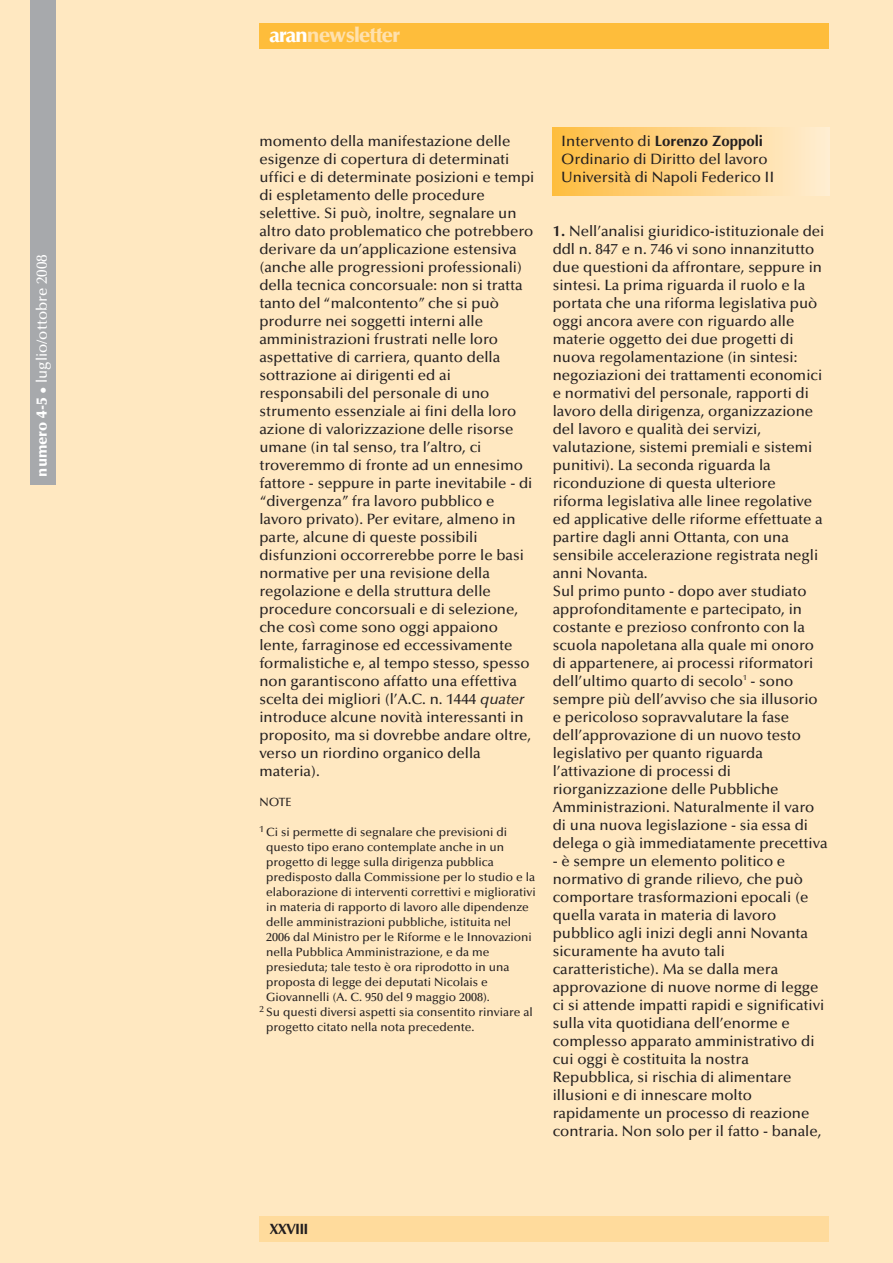
<style>
.page{position:relative;width:893px;height:1263px;background:#ffe8c1}
.page>*{position:absolute;margin:0;border:0;box-sizing:border-box;transform-origin:0 0}
.t1{font:900 21px "Optima";letter-spacing:-.05em;color:#ffe1ae}
.t2{font:500 15px/18px "Optima";color:#231f20}
.t3{font:500 15px "Optima";color:#fff}
.t4{font:700 15px "Optima";letter-spacing:-.055em;color:#231f20}
.t5{font:500 12px "Optima";color:#231f20}
.s1{font-weight:900}
.s2{color:#fff}
.s3{font-style:italic}
.s4{font-weight:700}
</style>
<div class="page">
<div style="left:30px;top:0;width:25px;height:485px;background:#a7a9ac"></div>
<div style="left:259px;top:1216px;width:570px;height:26px;background:#ffdb9c"></div>
<div style="left:259px;top:23px;width:570px;height:26px;background:#febd3b"></div>
<div style="left:553px;top:128px;width:276px;height:68px;background:linear-gradient(to right,#febd42,#ffedd2)"></div>
<p class="t3" style="left:35px;top:477px;width:224px;rotate:-90deg"><span class="s1">numero 4-5</span> • luglio/ottobre 2008</p>
<h1 class="t1" style="left:269px;top:26px;width:132px"><span class="s2">aran</span>newsletter</h1>
<p class="t2" style="left:259px;top:133px;width:277px">momento della manifestazione delle esigenze di copertura di determinati uffici e di determinate posizioni e tempi di espletamento delle procedure selettive. Si può, inoltre, segnalare un altro dato problematico che potrebbero derivare da un’applicazione estensiva (anche alle progressioni professionali) della tecnica concorsuale: non si tratta tanto del “malcontento” che si può produrre nei soggetti interni alle amministrazioni frustrati nelle loro aspettative di carriera, quanto della sottrazione ai dirigenti ed ai responsabili del personale di uno strumento essenziale ai fini della loro azione di valorizzazione delle risorse umane (in tal senso, tra l’altro, ci troveremmo di fronte ad un ennesimo fattore - seppure in parte inevitabile - di “divergenza” fra lavoro pubblico e lavoro privato). Per evitare, almeno in parte, alcune di queste possibili disfunzioni occorrerebbe porre le basi normative per una revisione della regolazione e della struttura delle procedure concorsuali e di selezione, che così come sono oggi appaiono lente, farraginose ed eccessivamente formalistiche e, al tempo stesso, spesso non garantiscono affatto una effettiva scelta dei migliori (l’A.C. n. 1444 <span class="s3">quater </span>introduce alcune novità interessanti in proposito, ma si dovrebbe andare oltre, verso un riordino organico della materia).</p>
<p class="t5" style="left:259px;top:797px;width:34px">NOTE</p>
<p class="t5" style="left:259px;top:827px;width:249px"><sup>1</sup> Ci si permette di segnalare che previsioni di</p>
<p class="t5" style="left:266px;top:842px;width:239px">questo tipo erano contemplate anche in un</p>
<p class="t5" style="left:266px;top:857px;width:229px">progetto di legge sulla dirigenza pubblica</p>
<p class="t5" style="left:266px;top:872px;width:270px">predisposto dalla Commissione per lo studio e la</p>
<p class="t5" style="left:266px;top:887px;width:271px">elaborazione di interventi correttivi e migliorativi</p>
<p class="t5" style="left:266px;top:902px;width:264px">in materia di rapporto di lavoro alle dipendenze</p>
<p class="t5" style="left:266px;top:917px;width:246px">delle amministrazioni pubbliche, istituita nel</p>
<p class="t5" style="left:266px;top:932px;width:267px">2006 dal Ministro per le Riforme e le Innovazioni</p>
<p class="t5" style="left:266px;top:947px;width:225px">nella Pubblica Amministrazione, e da me</p>
<p class="t5" style="left:266px;top:962px;width:245px">presieduta; tale testo è ora riprodotto in una</p>
<p class="t5" style="left:266px;top:977px;width:223px">proposta di legge dei deputati Nicolais e</p>
<p class="t5" style="left:266px;top:992px;width:225px">Giovannelli (A. C. 950 del 9 maggio 2008).</p>
<p class="t5" style="left:259px;top:1007px;width:275px"><sup>2</sup> Su questi diversi aspetti sia consentito rinviare al</p>
<p class="t5" style="left:266px;top:1022px;width:210px">progetto citato nella nota precedente.</p>
<p class="t2" style="left:561px;top:133px;width:215px">Intervento di <span class="s4">Lorenzo Zoppoli<br></span>Ordinario di Diritto del lavoro<br>Università di Napoli Federico II</p>
<p class="t2" style="left:553px;top:223px;width:276px"><span class="s4">1.</span> Nell’analisi giuridico-istituzionale dei ddl n. 847 e n. 746 vi sono innanzitutto due questioni da affrontare, seppure in sintesi. La prima riguarda il ruolo e la portata che una riforma legislativa può oggi ancora avere con riguardo alle materie oggetto dei due progetti di nuova regolamentazione (in sintesi: negoziazioni dei trattamenti economici e normativi del personale, rapporti di lavoro della dirigenza, organizzazione del lavoro e qualità dei servizi, valutazione, sistemi premiali e sistemi punitivi). La seconda riguarda la riconduzione di questa ulteriore riforma legislativa alle linee regolative ed applicative delle riforme effettuate a partire dagli anni Ottanta, con una sensibile accelerazione registrata negli anni Novanta.<br>Sul primo punto - dopo aver studiato approfonditamente e partecipato, in costante e prezioso confronto con la scuola napoletana alla quale mi onoro di appartenere, ai processi riformatori dell’ultimo quarto di secolo<sup>1</sup> - sono sempre più dell’avviso che sia illusorio e pericoloso sopravvalutare la fase dell’approvazione di un nuovo testo legislativo per quanto riguarda l’attivazione di processi di riorganizzazione delle Pubbliche Amministrazioni. Naturalmente il varo di una nuova legislazione - sia essa di delega o già immediatamente precettiva</p>
<p class="t2" style="left:553px;top:853px;width:273px">- è sempre un elemento politico e normativo di grande rilievo, che può comportare trasformazioni epocali (e quella varata in materia di lavoro pubblico agli inizi degli anni Novanta sicuramente ha avuto tali caratteristiche). Ma se dalla mera approvazione di nuove norme di legge ci si attende impatti rapidi e significativi sulla vita quotidiana dell’enorme e complesso apparato amministrativo di cui oggi è costituita la nostra Repubblica, si rischia di alimentare illusioni e di innescare molto rapidamente un processo di reazione contraria. Non solo per il fatto - banale,</p>
<p class="t4" style="left:269px;top:1223px;width:41px">XXVIII</p>
</div>
